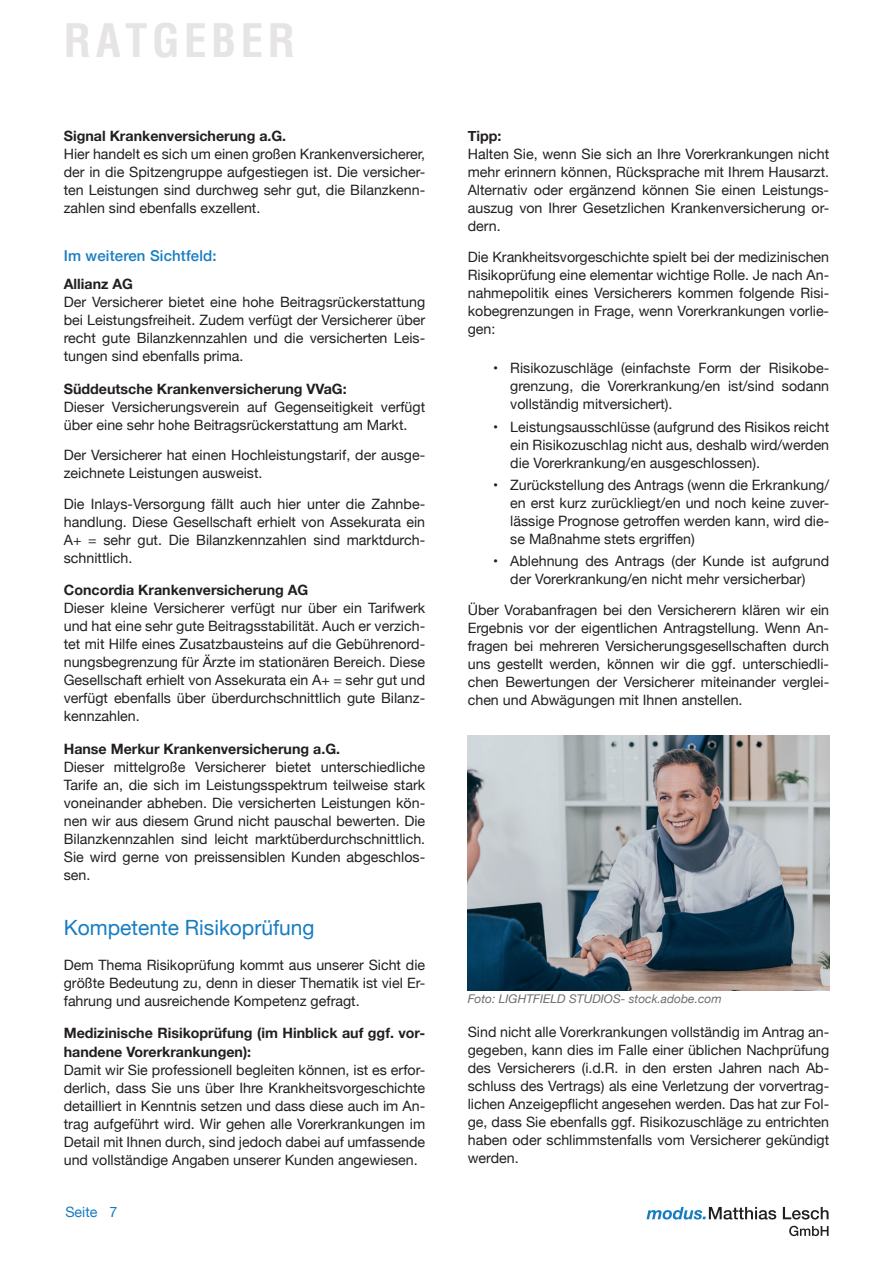
<style>
.page{position:relative;width:893px;height:1263px;background:#fff}
.page>*{position:absolute;margin:0;border:0;box-sizing:border-box;transform-origin:0 0}
.t1{font:700 condensed 45px "Helvetica";letter-spacing:.1em;color:#e6e4e5}
.t2{font:21px "Helvetica Neue";color:#177dc2}
.t3{font:500 15px "Helvetica Neue";letter-spacing:.01em;color:#177dc2}
.t4{font:14.25px/18px "Helvetica Neue";color:#231f20;text-align:justify}
.t5{font:700 14.25px/19.5px "Helvetica Neue";color:#231f20}
.t6{font:14.25px "Helvetica Neue";color:#147dc2}
.t7{font:italic 12px "Helvetica Neue";color:#6c6d70}
</style>
<div class="page">
<svg style="left:789px;top:1226px;width:40px;height:10px"></svg>
<svg style="left:646px;top:1207px;width:182px;height:12px"></svg>
<img style="left:468px;top:736px;width:361px;height:254px">
<h1 class="t1" style="left:64px;top:11px;width:233px">RATGEBER</h1>
<p class="t5" style="left:64px;top:127px;width:224px">Signal Krankenversicherung a.G.</p>
<p class="t4" style="left:64px;top:146px;width:363px">Hier handelt es sich um einen großen Krankenversicherer, der in die Spitzengruppe aufgestiegen ist. Die versicher&shy;ten Leistungen sind durchweg sehr gut, die Bilanzkenn&shy;zahlen sind ebenfalls exzellent.</p>
<p class="t3" style="left:64px;top:244px;width:154px">Im weiteren Sichtfeld:</p>
<p class="t5" style="left:64px;top:275px;width:71px">Allianz AG</p>
<p class="t4" style="left:64px;top:294px;width:363px">Der Versicherer bietet eine hohe Beitragsrückerstattung bei Leistungsfreiheit. Zudem verfügt der Versicherer über recht gute Bilanzkennzahlen und die versicherten Leis&shy;tungen sind ebenfalls prima.</p>
<p class="t5" style="left:64px;top:379px;width:284px">Süddeutsche Krankenversicherung VVaG:</p>
<p class="t4" style="left:64px;top:398px;width:363px">Dieser Versicherungsverein auf Gegenseitigkeit verfügt über eine sehr hohe Beitragsrückerstattung am Markt.</p>
<p class="t4" style="left:64px;top:447px;width:363px">Der Versicherer hat einen Hochleistungstarif, der ausge&shy;zeichnete Leistungen ausweist.</p>
<p class="t4" style="left:64px;top:496px;width:363px">Die Inlays-Versorgung fällt auch hier unter die Zahnbe&shy;handlung. Diese Gesellschaft erhielt von Assekurata ein A+ = sehr gut. Die Bilanzkennzahlen sind marktdurch&shy;schnittlich.</p>
<p class="t5" style="left:64px;top:581px;width:246px">Concordia Krankenversicherung AG</p>
<p class="t4" style="left:64px;top:600px;width:363px">Dieser kleine Versicherer verfügt nur über ein Tarifwerk und hat eine sehr gute Beitragsstabilität. Auch er verzich&shy;tet mit Hilfe eines Zusatzbausteins auf die Gebührenord&shy;nungsbegrenzung für Ärzte im stationären Bereich. Diese Gesellschaft erhielt von Assekurata ein A+ = sehr gut und verfügt ebenfalls über überdurchschnittlich gute Bilanz&shy;kennzahlen.</p>
<p class="t5" style="left:64px;top:739px;width:278px">Hanse Merkur Krankenversicherung a.G.</p>
<p class="t4" style="left:64px;top:758px;width:363px">Dieser mittelgroße Versicherer bietet unterschiedliche Tarife an, die sich im Leistungsspektrum teilweise stark voneinander abheben. Die versicherten Leistungen kön&shy;nen wir aus diesem Grund nicht pauschal bewerten. Die Bilanzkennzahlen sind leicht marktüberdurchschnittlich.<br>Sie wird gerne von preissensiblen Kunden abgeschlos&shy;sen.</p>
<h2 class="t2" style="left:64px;top:912px;width:252px">Kompetente Risikoprüfung</h2>
<p class="t4" style="left:64px;top:956px;width:363px">Dem Thema Risikoprüfung kommt aus unserer Sicht die größte Bedeutung zu, denn in dieser Thematik ist viel Er&shy;fahrung und ausreichende Kompetenz gefragt.</p>
<p class="t5" style="left:64px;top:1023px;width:363px">Medizinische Risikoprüfung (im Hinblick auf ggf. vor&shy;handene Vorerkrankungen):</p>
<p class="t4" style="left:64px;top:1062px;width:363px">Damit wir Sie professionell begleiten können, ist es erfor&shy;derlich, dass Sie uns über Ihre Krankheitsvorgeschichte detailliert in Kenntnis setzen und dass diese auch im An&shy;trag aufgeführt wird. Wir gehen alle Vorerkrankungen im Detail mit Ihnen durch, sind jedoch dabei auf umfassende und vollständige Angaben unserer Kunden angewiesen.</p>
<p class="t6" style="left:65px;top:1202px;width:54px">Seite 7</p>
<p class="t5" style="left:468px;top:127px;width:35px">Tipp:</p>
<p class="t4" style="left:468px;top:146px;width:363px">Halten Sie, wenn Sie sich an Ihre Vorerkrankungen nicht mehr erinnern können, Rücksprache mit Ihrem Hausarzt.<br>Alternativ oder ergänzend können Sie einen Leistungs&shy;auszug von Ihrer Gesetzlichen Krankenversicherung or&shy;dern.</p>
<p class="t4" style="left:468px;top:249px;width:363px">Die Krankheitsvorgeschichte spielt bei der medizinischen Risikoprüfung eine elementar wichtige Rolle. Je nach An&shy;nahmepolitik eines Versicherers kommen folgende Risi&shy;kobegrenzungen in Frage, wenn Vorerkrankungen vorlie&shy;gen:</p>
<p class="t4" style="left:510px;top:360px;width:320px;text-indent:-17px">• Risikozuschläge (einfachste Form der Risikobe&shy;grenzung, die Vorerkrankung/en ist/sind sodann vollständig mitversichert).</p>
<p class="t4" style="left:510px;top:418px;width:320px;text-indent:-17px">• Leistungsausschlüsse (aufgrund des Risikos reicht ein Risikozuschlag nicht aus, deshalb wird/werden die Vorerkrankung/en ausgeschlossen).</p>
<p class="t4" style="left:510px;top:477px;width:320px;text-indent:-17px">• Zurückstellung des Antrags (wenn die Erkrankung/ en erst kurz zurückliegt/en und noch keine zuver&shy;lässige Prognose getroffen werden kann, wird die&shy;se Maßnahme stets ergriffen)</p>
<p class="t4" style="left:493px;top:553px;width:337px;text-align:center">• Ablehnung des Antrags (der Kunde ist aufgrund der Vorerkrankung/en nicht mehr versicherbar)</p>
<p class="t4" style="left:468px;top:602px;width:363px">Über Vorabanfragen bei den Versicherern klären wir ein Ergebnis vor der eigentlichen Antragstellung. Wenn An&shy;fragen bei mehreren Versicherungsgesellschaften durch uns gestellt werden, können wir die ggf. unterschiedli&shy;chen Bewertungen der Versicherer miteinander verglei&shy;chen und Abwägungen mit Ihnen anstellen.</p>
<p class="t7" style="left:468px;top:990px;width:255px">Foto: LIGHTFIELD STUDIOS- stock.adobe.com</p>
<p class="t4" style="left:468px;top:1023px;width:363px">Sind nicht alle Vorerkrankungen vollständig im Antrag an&shy;gegeben, kann dies im Falle einer üblichen Nachprüfung des Versicherers (i.d.R. in den ersten Jahren nach Ab&shy;schluss des Vertrags) als eine Verletzung der vorvertrag&shy;lichen Anzeigepflicht angesehen werden. Das hat zur Fol&shy;ge, dass Sie ebenfalls ggf. Risikozuschläge zu entrichten haben oder schlimmstenfalls vom Versicherer gekündigt werden.</p>
</div>
